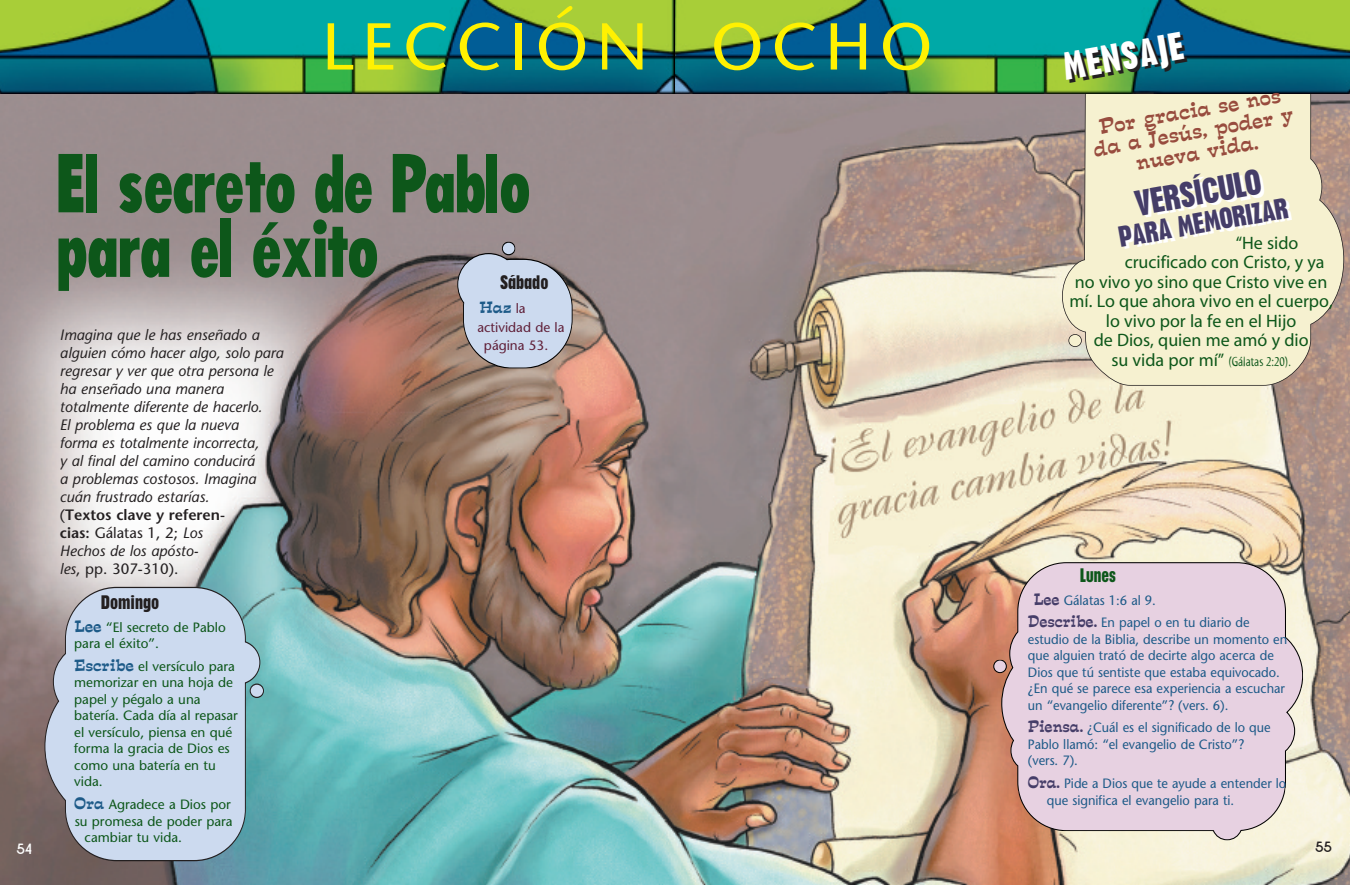
<style>
.page{position:relative;width:1350px;height:885px;background:#fff}
.page>*{position:absolute;margin:0;border:0;box-sizing:border-box;transform-origin:0 0}
.t1{font:84px/64.5px "Phelan Bold Cond";color:#0d571a;scale:.9 1}
.t2{font:66px "Stone Sans";letter-spacing:.125em;color:#fff101}
.t3{font:700 condensed 36px "Placard";color:#fff}
.t4{font:700 condensed 33px "Placard";color:#453d68}
.t5{font:700 condensed 27px "Placard";color:#453d68}
.t6{font:19.5px/21px "Estro Font";color:#984c3e;text-align:center}
.t7{font:18px "Myriad";color:#0d571a}
.t8{font:700 condensed 18px "Placard";color:#231f20}
.t9{font:700 condensed 18px "Placard";color:#0d571a;scale:.95 1}
.t10{font:italic 15px/18px "Stone Sans";color:#231f20}
.t11{font:15px "Estro Font";color:#1d5a88}
.t12{font:700 15px "New Garden";color:#fff}
.t13{font:700 15px "New Garden";color:#231f20}
.t14{font:13.5px/16.5px "Stone Sans";color:#1d5a88;scale:.95 1}
.t15{font:13.5px/16.5px "Stone Sans";color:#0d571a}
.t16{font:13.5px "Myriad Tilt";color:#0d571a}
.t17{font:13.5px/18px "Stone Sans";color:#602039}
.s1{font-style:normal}
.s2{font-weight:600;font-style:normal}
.s3{font-family:"Stone Sans";font-size:13.5px;color:#602039}
.s4{font-family:"Estro Font";font-size:15px;color:#1d5a88}
.s5{font-family:"Myriad";font-size:18px}
.s6{font-family:"Estro Font";font-size:15px;color:#453d68}
</style>
<div class="page">
<img style="left:0;top:93px;width:1350px;height:791px">
<svg style="left:1062px;top:93px;width:282px;height:292px;background:#e9e2c4"></svg>
<div style="left:1069px;top:334px;width:12px;height:12px;background:#f6f1d0;border-radius:6px"></div>
<div style="left:1068px;top:334px;width:14px;height:13px;border:2px solid #231f20;border-radius:6px"></div>
<img style="left:675px;top:0;width:675px;height:93px">
<img style="left:0;top:0;width:675px;height:93px">
<svg style="left:457px;top:252px;width:116px;height:116px;background:#bbc1d0"></svg>
<div style="left:502px;top:242px;width:13px;height:13px;background:#ccdaef;border-radius:50%"></div>
<div style="left:502px;top:241px;width:13px;height:14px;border:1px solid #000;border-radius:50%"></div>
<svg style="left:44px;top:586px;width:217px;height:275px;background:#bbcbdd"></svg>
<div style="left:250px;top:684px;width:14px;height:13px;background:#ccdaef;border-radius:50%"></div>
<div style="left:250px;top:683px;width:14px;height:14px;border:1px solid #231f20;border-radius:50%"></div>
<svg style="left:1001px;top:561px;width:302px;height:279px;background:#e3cdd7"></svg>
<div style="left:994px;top:659px;width:12px;height:13px;background:#e7d1e1;border-radius:50%"></div>
<div style="left:993px;top:659px;width:14px;height:14px;border:1px solid #000;border-radius:50%"></div>
<h2 class="t2" style="left:322px;top:21px;width:327px">LECCIÓN</h2>
<p class="t12" style="left:16px;top:839px;width:17px">54</p>
<h1 class="t1" style="left:58px;top:151px;width:527px">El secreto de Pablo para el éxito</h1>
<p class="t10" style="left:60px;top:327px;width:225px">Imagina que le has enseñado a alguien cómo hacer algo, solo para regresar y ver que otra persona le ha enseñado una manera totalmente diferente de hacerlo.<br>El problema es que la nueva<br>forma es totalmente incorrecta,<br>y al final del camino conducirá<br>a problemas costosos. Imagina cuán frustrado estarías.<br><span class="s1">(</span><span class="s2">Textos clave y referen-<br>cias:</span> <span class="s1">Gálatas 1, 2;</span> Los<br>Hechos de los apósto-<br>les<span class="s1">, pp. 307-310).</span></p>
<h3 class="t8" style="left:500px;top:276px;width:50px">Sábado</h3>
<p class="t11" style="left:479px;top:299px;width:48px">Haz <span class="s3">la</span></p>
<p class="t17" style="left:484px;top:319px;width:82px;text-indent:-7px">actividad de la página 53.</p>
<h3 class="t8" style="left:101px;top:595px;width:59px">Domingo</h3>
<p class="t15" style="left:74px;top:620px;width:153px"><span class="s4">Lee</span> “El secreto de Pablo para el éxito”.</p>
<p class="t15" style="left:74px;top:659px;width:165px"><span class="s4">Escribe</span> el versículo para memorizar en una hoja de papel y pégalo a una batería. Cada día al repasar el versículo, piensa en qué forma la gracia de Dios es como una batería en tu vida.</p>
<p class="t15" style="left:74px;top:797px;width:158px"><span class="s4">Ora</span> Agradece a Dios por</p>
<p class="t15" style="left:75px;top:813px;width:159px">su promesa de poder para</p>
<p class="t15" style="left:85px;top:830px;width:99px">cambiar tu vida.</p>
<h2 class="t2" style="left:711px;top:21px;width:223px">OCHO</h2>
<h3 class="t3" style="left:1061px;top:53px;width:123px;rotate:-10deg">MENSAJE</h3>
<h3 class="t6" style="left:1088px;top:119px;width:204px;rotate:-10deg">Por gracia se nos da a Jesús, poder y nueva vida.</h3>
<h3 class="t4" style="left:1133px;top:191px;width:129px;rotate:-10deg">VERSÍCULO</h3>
<h3 class="t5" style="left:1117px;top:227px;width:173px;rotate:-10deg">PARA MEMORIZAR</h3>
<h3 class="t7" style="left:1236px;top:235px;width:64px">“He sido</h3>
<h3 class="t7" style="left:1125px;top:255px;width:201px">crucificado con Cristo, y ya</h3>
<h3 class="t7" style="left:1075px;top:274px;width:254px">no vivo yo sino que Cristo vive en</h3>
<h3 class="t7" style="left:1070px;top:294px;width:265px">mí. Lo que ahora vivo en el cuerpo,</h3>
<h3 class="t7" style="left:1106px;top:313px;width:192px">lo vivo por la fe en el Hijo</h3>
<h3 class="t7" style="left:1094px;top:333px;width:216px">de Dios, quien me amó y dio</h3>
<p class="t16" style="left:1111px;top:356px;width:181px"><span class="s5">su vida por mí”</span> (Gálatas 2:20).</p>
<h3 class="t9" style="left:1080px;top:568px;width:39px">Lunes</h3>
<p class="t14" style="left:1028px;top:590px;width:235px;line-height:22.5px;text-indent:6px"><span class="s6">Lee</span> Gálatas 1:6 al 9.<br><span class="s6">Describe.</span> En papel o en tu diario de</p>
<p class="t14" style="left:1028px;top:632px;width:274px">estudio de la Biblia, describe un momento en que alguien trató de decirte algo acerca de Dios que tú sentiste que estaba equivocado. ¿En qué se parece esa experiencia a escuchar un “evangelio diferente”? (vers. 6).</p>
<p class="t14" style="left:1028px;top:720px;width:257px"><span class="s6">Piensa.</span> ¿Cuál es el significado de lo que<br>Pablo llamó: “el evangelio de Cristo”? (vers. 7).</p>
<p class="t14" style="left:1047px;top:776px;width:254px;text-indent:-19px"><span class="s6">Ora.</span> Pide a Dios que te ayude a entender lo que significa el evangelio para ti.</p>
<p class="t13" style="left:1315px;top:838px;width:18px">55</p>
</div>
